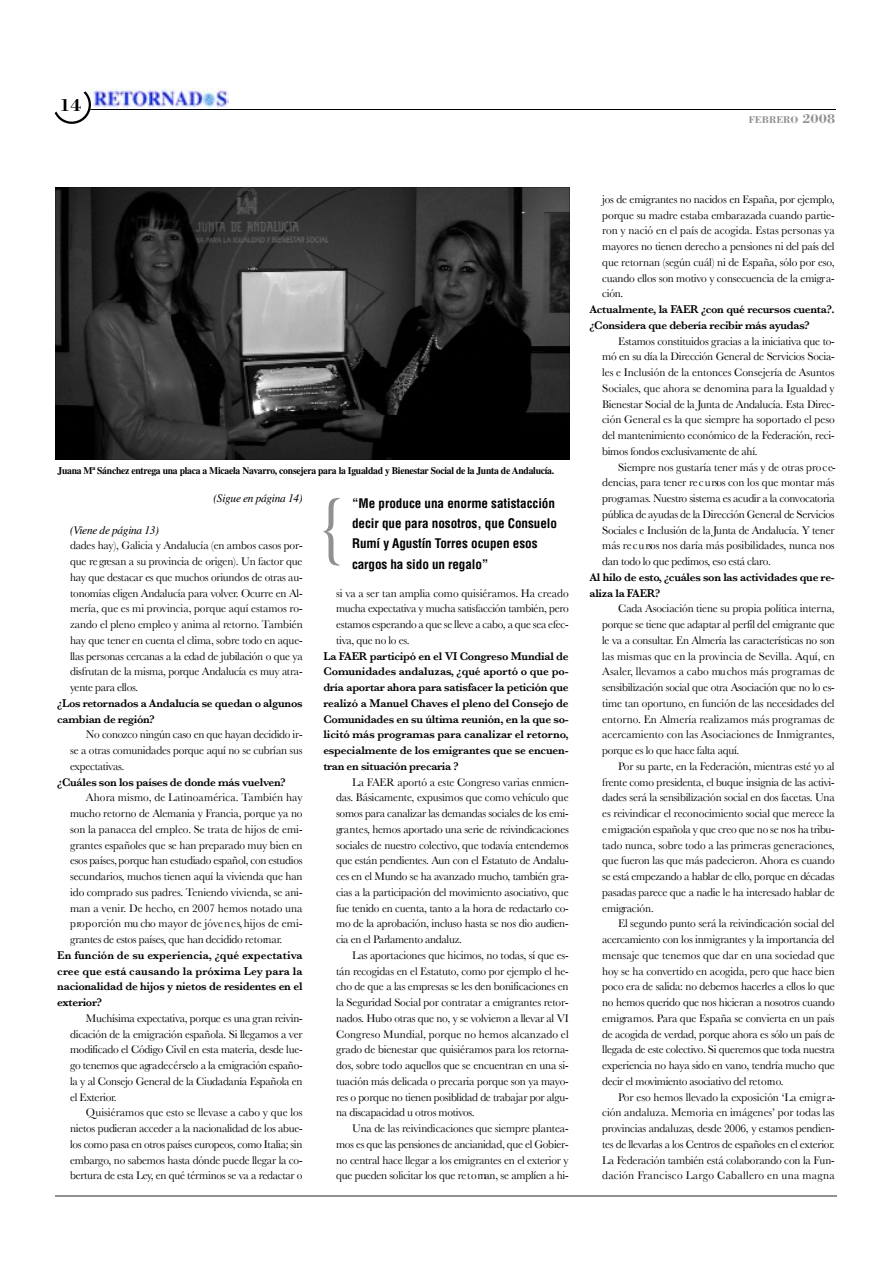
<style>
.page{position:relative;width:893px;height:1263px;background:#fff}
.page>*{position:absolute;margin:0;border:0;box-sizing:border-box;transform-origin:0 0}
.t1{font:78.75px "Times";color:#919191;scale:.85 1}
.t2{font:700 18px "Bodoni";color:#000}
.t3{font:700 condensed 12.9px/20.2px "Helvetica";letter-spacing:-.005em;color:#000}
.t4{font:11.55px/15.8px "Baskerville";letter-spacing:-.02em;color:#000;text-align:justify}
.t5{font:600 11.55px/15.8px "Baskerville";letter-spacing:-.025em;color:#000}
.t6{font:italic 11.55px "Times";letter-spacing:-.025em;color:#000}
.t7{font:700 10.05px "Times";letter-spacing:-.025em;color:#000;scale:.95 1}
.t8{font:700 10.05px "Bodoni";color:#919191}
.s1{font-size:13.5px}
</style>
<div class="page">
<img style="left:91px;top:88px;width:137px;height:19px">
<hr style="left:55px;top:109px;width:780px;height:1px;background:#000">
<svg style="left:54px;top:88px;width:37px;height:36px"></svg>
<hr style="left:55px;top:1196px;width:781px;height:1px;background:#919191">
<svg style="left:55px;top:187px;width:514px;height:273px;background:#2f2f2f"></svg>
<h2 class="t2" style="left:59px;top:99px;width:23px">14</h2>
<p class="t8" style="left:748px;top:116px;width:88px">FEBRERO <span class="s1">2008</span></p>
<p class="t7" style="left:58px;top:467px;width:524px">Juana Mª Sánchez entrega una placa a Micaela Nava rro , c o n se je ra para la Igualdad y Bienestar Social de la Junta de A n d a lu c ía .</p>
<p class="t6" style="left:213px;top:494px;width:91px">(Sigue en página 14)</p>
<p class="t6" style="left:70px;top:526px;width:90px">(Viene de página 13)</p>
<p class="t4" style="left:70px;top:538px;width:234px">dades hay), Galicia y Andalucía (en ambos casos por&shy;que re gresan a su provincia de origen). Un factor que h ay que destacar es que mu chos oriundos de otras au&shy;tonomías eligen Andalucía para vo lve r. Ocurre en Al&shy;mería, que es mi provincia, porque aquí estamos ro&shy;zando el pleno empleo y anima al re to rn o. Ta m b ié n h ay que tener en cuenta el clima, sobre todo en aque&shy;llas personas cercanas a la edad de jubilación o que ya disfrutan de la misma, porque Andalucía es muy atra&shy;yente para ellos.</p>
<p class="t5" style="left:57px;top:695px;width:247px">¿Los retornados a Andalucía se quedan o algunos cambian de reg ió n ?</p>
<p class="t4" style="left:70px;top:727px;width:234px;text-indent:16px">No conozco ningún caso en que hayan decidido ir&shy;se a otras comunidades porque aquí no se cubrían sus ex p e c tativa s.</p>
<p class="t5" style="left:57px;top:774px;width:230px">¿Cuáles son los países de donde más vuelve n ?</p>
<p class="t4" style="left:70px;top:790px;width:234px;text-indent:16px">Ahora mismo, de Latinoamérica. También hay mu cho re to rno de Alemania y Francia, porque ya no son la panacea del empleo. Se trata de hijos de emi&shy;grantes españoles que se han preparado muy bien en esos países, porque han estudiado español, con estudios se c u n d a rio s, mu chos tienen aquí la vivienda que han ido comprado sus padre s. Teniendo vivienda, se ani&shy;man a ve n ir. De hech o, en 2007 hemos notado una p ro p o rción mu cho mayor de jóve n e s, hijos de emi&shy;grantes de estos países, que han decidido re to rn a r.</p>
<p class="t5" style="left:57px;top:947px;width:247px;text-align:justify">En función de su experiencia, ¿qué ex p e c t a t iva cree que está causando la próxima Ley para la nacionalidad de hijos y nietos de residentes en el ex te r io r ?</p>
<p class="t4" style="left:70px;top:1010px;width:234px;text-indent:16px">M u chísima ex p e c tativa, porque es una gran re iv in&shy;dicación de la emigración española. Si llegamos a ve r modificado el Código Civil en esta materia, desde lue&shy;go tenemos que agr a d e c é rselo a la emigración españo&shy;la y al Consejo General de la Ciudadanía Española en el Exterior.</p>
<p class="t4" style="left:70px;top:1105px;width:234px;text-indent:16px">Quisiéramos que esto se llevase a cabo y que los nietos pudieran acceder a la nacionalidad de los abu e&shy;los como pasa en otros países euro p e o s, como Italia; sin e m b a rg o, no sabemos hasta dónde puede llegar la co&shy;bertura de esta Ley, en qué términos se va a redactar o</p>
<h1 class="t1" style="left:316px;top:496px;width:39px">{</h1>
<p class="t3" style="left:352px;top:494px;width:206px">“Me produce una enorme satistacción decir que para nosotros, que Consuelo Rumí y Agustín Torres ocupen esos cargos ha sido un regalo”</p>
<p class="t4" style="left:336px;top:585px;width:234px">si va a ser tan amplia como quisiéramos. Ha cre a d o mu cha ex p e c tativa y mu cha satisfacción también, pero estamos esperando a que se lleve a cabo, a que sea efec&shy;tiva, que no lo es.</p>
<p class="t5" style="left:323px;top:648px;width:247px;text-align:justify">La FAER participó en el VI Congreso Mundial de C o munidades andaluzas, ¿qué aportó o que po&shy;dría aportar ahora para satisfacer la petición que realizó a Manuel Chaves el pleno del Consejo de C o munidades en su última reunión, en la que so&shy;licitó más programas para canalizar el retorn o, especialmente de los emigrantes que se encuen&shy;tran en situación precaria ?</p>
<p class="t4" style="left:336px;top:774px;width:234px;text-indent:16px">La FAER aportó a este Congreso varias enmien&shy;d a s. Básicamente, expusimos que como vehículo que somos para canalizar las demandas sociales de los emi&shy;gr a n te s, hemos aportado una serie de re iv in d ic a c io n e s sociales de nu e stro colectivo, que todavía entendemos que están pendientes. Aun con el Estatuto de Andalu&shy;ces en el Mundo se ha avanzado mu ch o, también gra&shy;cias a la participación del movimiento asociativo, que fue tenido en cuenta, tanto a la hora de re d a c ta rlo co&shy;mo de la aprobación, incluso hasta se nos dio audien&shy;cia en el Pa rlamento andaluz.</p>
<p class="t4" style="left:336px;top:947px;width:234px;text-indent:16px">Las aportaciones que hicimos, no todas, sí que es&shy;tán recogidas en el Estatu to, como por ejemplo el he&shy;cho de que a las empresas se les den bonificaciones en la Seguridad Social por contratar a emigrantes re to r&shy;n a d o s. Hubo otras que no, y se vo lv ie ron a llevar al VI C o n greso Mundial, porque no hemos alcanzado el grado de bienestar que quisiéramos para los re to rn a&shy;d o s, sobre todo aquellos que se encuentran en una si&shy;tuación más delicada o precaria porque son ya mayo&shy;res o porque no tienen posiblidad de trabajar por algu&shy;na discapacidad u otros motivo s.</p>
<p class="t4" style="left:336px;top:1121px;width:234px;text-indent:16px">Una de las reivindicaciones que siempre plantea&shy;mos es que las pensiones de ancianidad, que el Gobier&shy;no central hace llegar a los emigrantes en el exterior y que pueden solicitar los que re t o rnan, se amplíen a hi-</p>
<p class="t4" style="left:602px;top:191px;width:234px">jos de emigrantes no nacidos en España, por ejemplo, p o rque su madre estaba embarazada cuando partie&shy;ron y nació en el país de acogida. Estas personas ya m ayo res no tienen dere cho a pensiones ni del país del que re to rnan (según cuál) ni de España, sólo por eso, cuando ellos son motivo y consecuencia de la emigr a&shy;c ió n .</p>
<p class="t5" style="left:589px;top:302px;width:247px">A c tu a lm e n te, la FAER ¿con qué recursos cuenta?. ¿Considera que debería recibir más ay u d a s ?</p>
<p class="t4" style="left:602px;top:333px;width:234px;text-indent:16px">Estamos constituidos gracias a la iniciativa que to&shy;mó en su día la Dirección General de Servicios Socia&shy;les e Inclusión de la entonces Consejería de Asuntos S o c ia le s, que ahora se denomina para la Igualdad y Bienestar Social de la Junta de Andalucía. Esta Dire c&shy;ción General es la que siempre ha soportado el peso del mantenimiento económico de la Federación, re c i&shy;bimos fondos exc lu sivamente de ahí.</p>
<p class="t4" style="left:602px;top:459px;width:235px;text-indent:16px">S ie m p re nos gustaría tener más y de otras pro c e&shy;d e n c ia s, para tener re c u rsos con los que montar más p ro gr a m a s. Nuestro sistema es acudir a la convo c ato ria p ú blica de ayudas de la Dirección General de Servicios Sociales e Inclusión de la Junta de Andalucía. Y tener más re c u rsos nos daría más posibilidades, nunca nos dan todo lo que pedimos, eso está claro.</p>
<p class="t5" style="left:589px;top:569px;width:247px">Al hilo de esto, ¿cuáles son las actividades que re&shy;aliza la FA E R ?</p>
<p class="t4" style="left:602px;top:601px;width:234px;text-indent:16px">Cada Asociación tiene su propia política intern a , p o rque se tiene que adaptar al perfil del emigrante que le va a consultar. En Almería las características no son las mismas que en la provincia de Sevilla. Aquí, en A sa le r, llevamos a cabo mu chos más pro gramas de sensibilización social que otra Asociación que no lo es&shy;time tan oportuno, en función de las necesidades del e n to rn o. En Almería realizamos más pro gramas de a c e rcamiento con las Asociaciones de Inmigr a n te s, p o rque es lo que hace falta aquí.</p>
<p class="t4" style="left:602px;top:758px;width:234px;text-indent:16px">Por su parte, en la Federación, mientras esté yo al frente como presidenta, el buque insignia de las activi&shy;dades será la sensibilización social en dos facetas. Una es reivindicar el reconocimiento social que merece la e m igración española y que creo que no se nos ha tribu&shy;tado nunca, sobre todo a las primeras generaciones, que fueron las que más padecieron. Ahora es cuando se está empezando a hablar de ello, porque en décadas pasadas parece que a nadie le ha interesado hablar de e m igra c ió n .</p>
<p class="t4" style="left:602px;top:916px;width:234px;text-indent:16px">El segundo punto será la reivindicación social del a c e rcamiento con los inmigrantes y la importancia del mensaje que tenemos que dar en una sociedad que h oy se ha convertido en acogida, pero que hace bien poco era de salida: no debemos hacerles a ellos lo que no hemos querido que nos hicieran a nosotros cuando e m igr a m o s. Para que España se convierta en un país de acogida de ve rdad, porque ahora es sólo un país de lle gada de este colectivo. Si queremos que toda nu e stra experiencia no haya sido en va n o, tendría mu cho que decir el movimiento asociativo del re to rn o.</p>
<p class="t4" style="left:602px;top:1089px;width:235px;text-indent:16px">Por eso hemos llevado la exposición ‘La emigr a&shy;ción andaluza. Memoria en imágenes’ por todas las p rovincias andaluzas, desde 2006, y estamos pendien&shy;tes de lleva rlas a los Centros de españoles en el ex te rio r.<br>La Federación también está colaborando con la Fun&shy;dación Francisco Largo Caballero en una magna</p>
</div>
